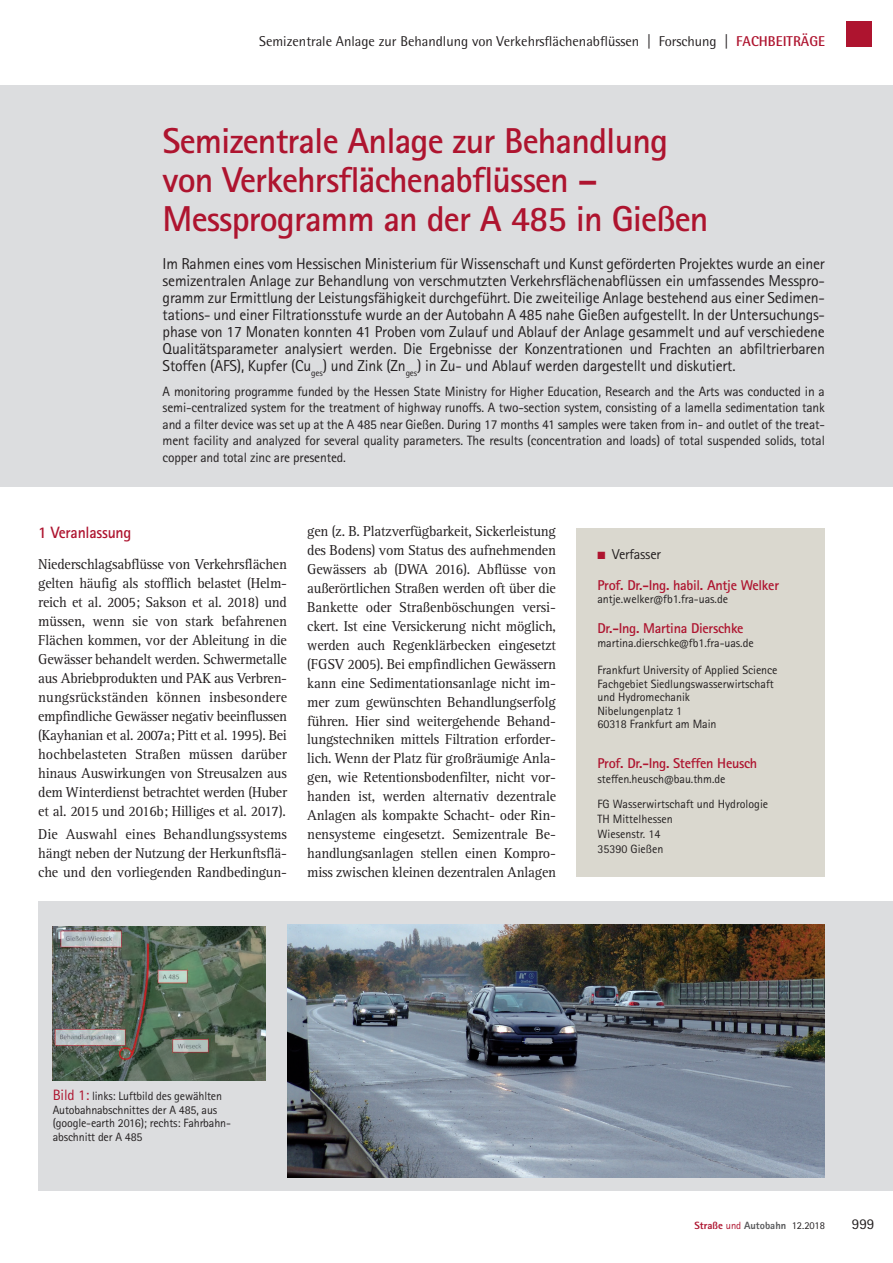
<style>
.page{position:relative;width:893px;height:1263px;background:#fff}
.page>*{position:absolute;margin:0;border:0;box-sizing:border-box;transform-origin:0 0}
.t1{font:700 36px/39px "Rotis Sans Serif W1 G";letter-spacing:-.025em;color:#ae142f}
.t2{font:700 16.35px "Rotis Sans Serif W1 G";letter-spacing:-.015em;color:#ae142f;scale:.96 1}
.t3{font:15.75px/17px "Rotis Sans Serif W1 G";letter-spacing:-.015em;color:#231f20;text-align:justify}
.t4{font:15px "Rotis Sans Serif W1 G";color:#231f20}
.t5{font:14.85px/18.9px "Rotis Serif W1 G";letter-spacing:-.015em;color:#231f20;text-align:justify;scale:.96 1}
.t6{font:700 14.25px/30.3px "Rotis Sans Serif W1 G";letter-spacing:-.02em;color:#ae142f}
.t7{font:14.25px "Rotis Semi Sans W1 G";color:#231f20}
.t8{font:13.5px/16.5px "Rotis Sans Serif W1 G";letter-spacing:-.015em;color:#231f20;text-align:justify}
.t9{font:12px/13.5px "Rotis Sans Serif W1 G";letter-spacing:-.005em;color:#231f20}
.t10{font:800 10.5px "Rotis Sans Serif W1 G";color:#57585a}
.s1{font-weight:700;color:#ae142f}
.s2{font-weight:400;color:#231f20}
.s3{font-size:15px;color:#ae142f}
.s4{color:#ae142f}
.s5{font-weight:400;color:#ae142f}
</style>
<div class="page">
<div style="left:846px;top:21px;width:26px;height:26px;background:#ae142f"></div>
<div style="left:38px;top:901px;width:855px;height:290px;background:#dcdddf"></div>
<div style="left:0;top:85px;width:893px;height:402px;background:#dcdddf"></div>
<div style="left:576px;top:528px;width:249px;height:349px;background:#dad8cf"></div>
<img style="left:53px;top:926px;width:213px;height:154px">
<img style="left:287px;top:924px;width:538px;height:254px">
<p class="t7" style="left:259px;top:33px;width:567px">Semizentrale Anlage zur Behandlung von Verkehrsflächenabflüssen | Forschung | <span class="s1">FACHBEITRÄGE</span></p>
<h1 class="t1" style="left:163px;top:121px;width:547px">Semizentrale Anlage zur Behandlung von Verkehrsflächenabflüssen –<br>Messprogramm an der A 485 in Gießen</h1>
<p class="t3" style="left:163px;top:255px;width:664px">Im Rahmen eines vom Hessischen Ministerium für Wissenschaft und Kunst geförderten Projektes wurde an einer semizentralen Anlage zur Behandlung von verschmutzten Verkehrsflächenabflüssen ein umfassendes Messpro&shy;gramm zur Ermittlung der Leistungsfähigkeit durchgeführt. Die zweiteilige Anlage bestehend aus einer Sedimen&shy;tations- und einer Filtrationsstufe wurde an der Autobahn A 485 nahe Gießen aufgestellt. In der Untersuchungs&shy;phase von 17 Monaten konnten 41 Proben vom Zulauf und Ablauf der Anlage gesammelt und auf verschiedene Qualitätsparameter analysiert werden. Die Ergebnisse der Konzentrationen und Frachten an abfiltrierbaren Stoffen (AFS), Kupfer (Cu<sub>ges</sub>) und Zink (Zn<sub>ges</sub>) in Zu- und Ablauf werden dargestellt und diskutiert.</p>
<p class="t8" style="left:163px;top:383px;width:664px">A monitoring programme funded by the Hessen State Ministry for Higher Education, Research and the Arts was conducted in a semi-centralized system for the treatment of highway runoffs. A two-section system, consisting of a lamella sedimentation tank and a filter device was set up at the A 485 near Gießen. During 17 months 41 samples were taken from in- and outlet of the treat&shy;ment facility and analyzed for several quality parameters. The results (concentration and loads) of total suspended solids, total copper and total zinc are presented.</p>
<p class="t2" style="left:38px;top:522px;width:99px">1 Veranlassung</p>
<p class="t5" style="left:38px;top:555px;width:261px">Niederschlagsabflüsse von Verkehrsflächen gelten häufig als stofflich belastet (Helm&shy;reich et al. 2005; Sakson et al. 2018) und müssen, wenn sie von stark befahrenen Flächen kommen, vor der Ableitung in die Gewässer behandelt werden. Schwermetalle aus Abriebprodukten und PAK aus Verbren&shy;nungsrückständen können insbesondere empfindliche Gewässer negativ beeinflussen (Kayhanian et al. 2007a; Pitt et al. 1995). Bei hochbelasteten Straßen müssen darüber hinaus Auswirkungen von Streusalzen aus dem Winterdienst betrachtet werden (Huber et al. 2015 und 2016b; Hilliges et al. 2017).</p>
<p class="t5" style="left:38px;top:824px;width:261px">Die Auswahl eines Behandlungssystems hängt neben der Nutzung der Herkunftsflä&shy;che und den vorliegenden Randbedingun-</p>
<p class="t5" style="left:307px;top:522px;width:261px">gen (z. B. Platzverfügbarkeit, Sickerleistung des Bodens) vom Status des aufnehmenden Gewässers ab (DWA 2016). Abflüsse von außerörtlichen Straßen werden oft über die Bankette oder Straßenböschungen versi&shy;ckert. Ist eine Versickerung nicht möglich, werden auch Regenklärbecken eingesetzt (FGSV 2005). Bei empfindlichen Gewässern kann eine Sedimentationsanlage nicht im&shy;mer zum gewünschten Behandlungserfolg führen. Hier sind weitergehende Behand&shy;lungstechniken mittels Filtration erforder&shy;lich. Wenn der Platz für großräumige Anla&shy;gen, wie Retentionsbodenfilter, nicht vor&shy;handen ist, werden alternativ dezentrale Anlagen als kompakte Schacht- oder Rin&shy;nensysteme eingesetzt. Semizentrale Be&shy;handlungsanlagen stellen einen Kompro&shy;miss zwischen kleinen dezentralen Anlagen</p>
<p class="t6" style="left:597px;top:539px;width:183px">■ <span class="s2">Verfasser<br></span>Prof. Dr.-Ing. habil. Antje Welker</p>
<p class="t9" style="left:597px;top:592px;width:132px">antje.welker@fb1.fra-uas.de</p>
<p class="t6" style="left:597px;top:613px;width:148px">Dr.-Ing. Martina Dierschke</p>
<p class="t9" style="left:597px;top:636px;width:158px">martina.dierschke@fb1.fra-uas.de</p>
<p class="t9" style="left:597px;top:663px;width:182px">Frankfurt University of Applied Science<br>Fachgebiet Siedlungswasserwirtschaft und Hydromechanik<br>Nibelungenplatz 1<br>60318 Frankfurt am Main</p>
<p class="t6" style="left:597px;top:747px;width:161px">Prof. Dr.-Ing. Steffen Heusch</p>
<p class="t9" style="left:597px;top:766px;width:172px;line-height:25.5px">steffen.heusch@bau.thm.de<br>FG Wasserwirtschaft und Hydrologie</p>
<p class="t9" style="left:597px;top:811px;width:77px;line-height:15px">TH Mittelhessen<br>Wiesenstr. 14<br>35390 Gießen</p>
<p class="t9" style="left:53px;top:1090px;width:180px"><span class="s3">Bild 1:</span> links: Luftbild des gewählten Autobahnabschnittes der A 485, aus (google-earth 2016); rechts: Fahrbahn&shy;abschnitt der A 485</p>
<p class="t10" style="left:694px;top:1219px;width:132px"><span class="s4">Straße</span> <span class="s5">und</span> Autobahn <span class="s2">12.2018</span></p>
<p class="t4" style="left:852px;top:1215px;width:24px">999</p>
</div>
